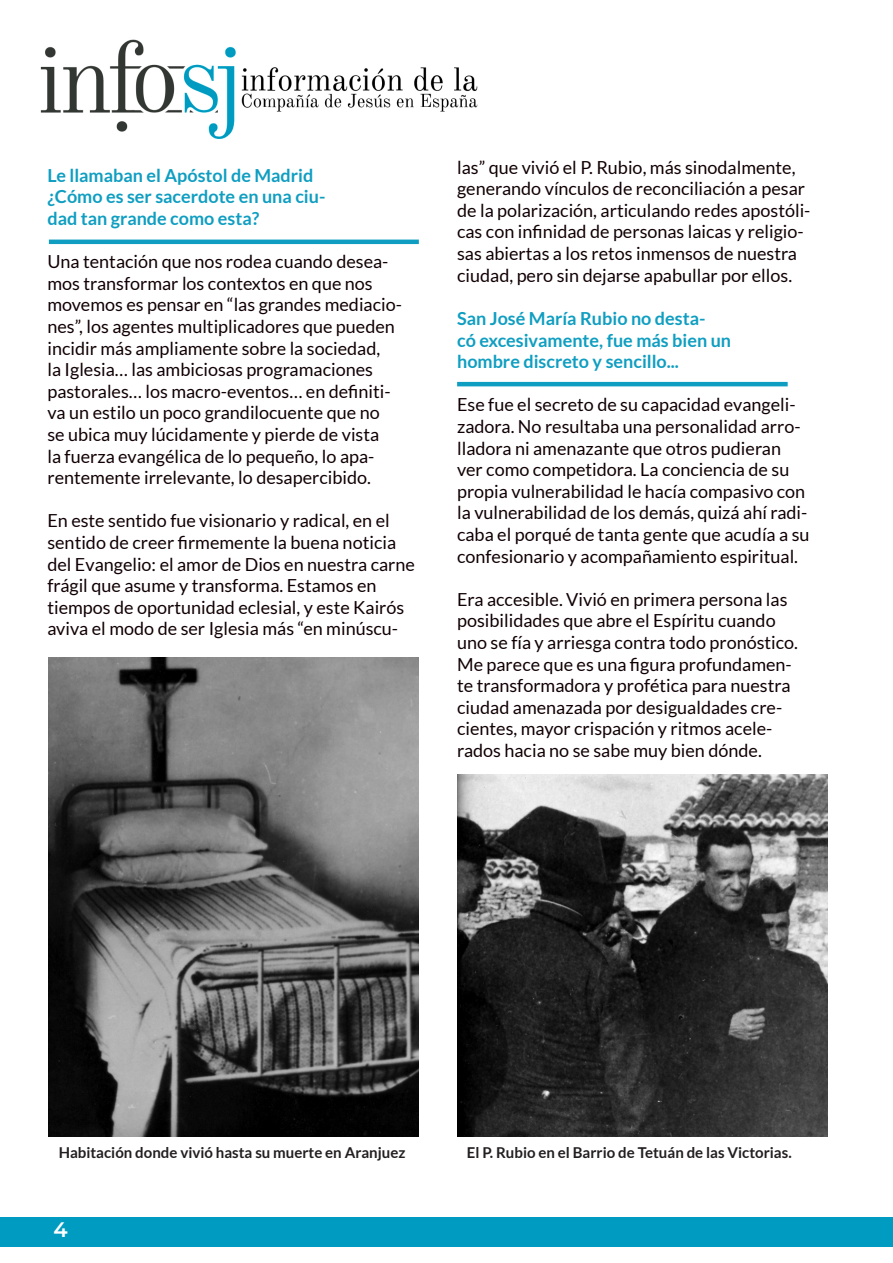
<style>
.page{position:relative;width:893px;height:1263px;background:#fff}
.page>*{position:absolute;margin:0;border:0;box-sizing:border-box;transform-origin:0 0}
.t1{font:100 21px "Montserrat";color:#fff}
.t2{font:18px/21.6px "Lato";color:#110004}
.t3{font:700 18px/21.6px "Lato";color:#0f9ec1}
.t4{font:700 15px "Lato";color:#231f20}
</style>
<div class="page">
<div style="left:0;top:1217px;width:893px;height:30px;background:#009bc1"></div>
<img style="left:40px;top:39px;width:438px;height:100px">
<hr style="left:49px;top:240px;width:370px;height:4px;background:#0f9ec1">
<hr style="left:457px;top:382px;width:331px;height:4px;background:#0f9ec1">
<img style="left:49px;top:657px;width:370px;height:479px">
<img style="left:457px;top:774px;width:370px;height:362px">
<p class="t3" style="left:47px;top:164px;width:280px">Le llamaban el Apóstol de Madrid ¿Cómo es ser sacerdote en una ciu&shy;dad tan grande como esta?</p>
<p class="t2" style="left:47px;top:251px;width:356px">Una tentación que nos rodea cuando desea&shy;mos transformar los contextos en que nos movemos es pensar en “las grandes mediacio&shy;nes”, los agentes multiplicadores que pueden incidir más ampliamente sobre la sociedad,<br>la Iglesia… las ambiciosas programaciones pastorales… los macro-eventos… en definiti&shy;va un estilo un poco grandilocuente que no<br>se ubica muy lúcidamente y pierde de vista<br>la fuerza evangélica de lo pequeño, lo apa&shy;rentemente irrelevante, lo desapercibido.</p>
<p class="t2" style="left:47px;top:510px;width:369px">En este sentido fue visionario y radical, en el sentido de creer firmemente la buena noticia del Evangelio: el amor de Dios en nuestra carne frágil que asume y transforma. Estamos en tiempos de oportunidad eclesial, y este Kairós aviva el modo de ser Iglesia más “en minúscu-</p>
<p class="t2" style="left:457px;top:156px;width:355px">las” que vivió el P. Rubio, más sinodalmente, generando vínculos de reconciliación a pesar de la polarización, articulando redes apostóli&shy;cas con infinidad de personas laicas y religio&shy;sas abiertas a los retos inmensos de nuestra ciudad, pero sin dejarse apabullar por ellos.</p>
<p class="t3" style="left:457px;top:307px;width:276px">San José María Rubio no desta-<br>có excesivamente, fue más bien un hombre discreto y sencillo...</p>
<p class="t2" style="left:457px;top:394px;width:354px">Ese fue el secreto de su capacidad evangeli&shy;zadora. No resultaba una personalidad arro&shy;lladora ni amenazante que otros pudieran ver como competidora. La conciencia de su propia vulnerabilidad le hacía compasivo con la vulnerabilidad de los demás, quizá ahí radi&shy;caba el porqué de tanta gente que acudía a su confesionario y acompañamiento espiritual.</p>
<p class="t2" style="left:457px;top:588px;width:342px">Era accesible. Vivió en primera persona las posibilidades que abre el Espíritu cuando uno se fía y arriesga contra todo pronóstico.<br>Me parece que es una figura profundamen&shy;te transformadora y profética para nuestra ciudad amenazada por desigualdades cre&shy;cientes, mayor crispación y ritmos acele&shy;rados hacia no se sabe muy bien dónde.</p>
<p class="t4" style="left:59px;top:1144px;width:348px">Habitación donde vivió hasta su muerte en Aranjuez</p>
<p class="t4" style="left:467px;top:1144px;width:326px">El P. Rubio en el Barrio de Tetuán de las Victorias.</p>
<p class="t1" style="left:54px;top:1216px;width:16px">4</p>
</div>
